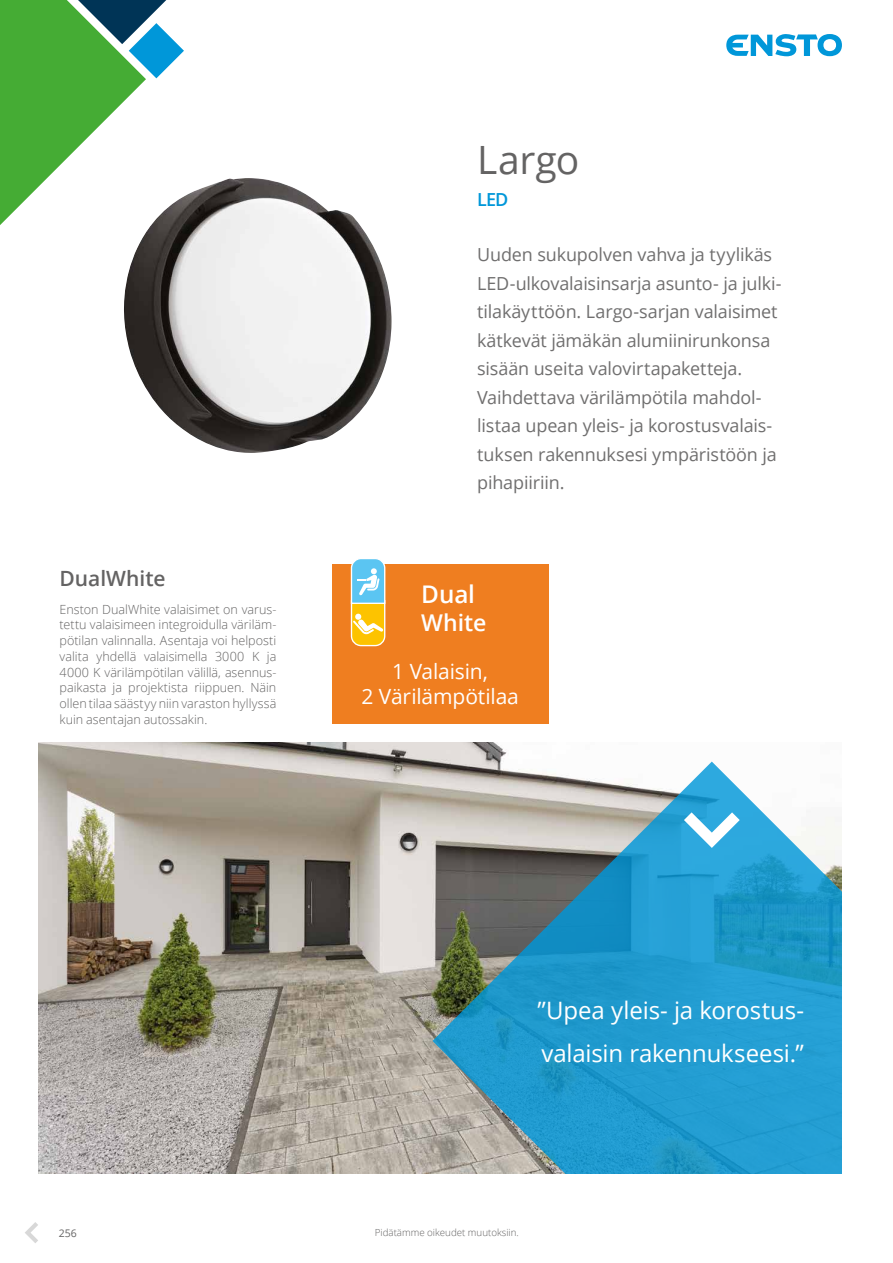
<style>
.page{position:relative;width:893px;height:1263px;background:#fff}
.page>*{position:absolute;margin:0;border:0;box-sizing:border-box;transform-origin:0 0}
.t1{font:39px "Open Sans";letter-spacing:-.005em;color:#646363}
.t2{font:600 24.3px "Open Sans";color:#fff}
.t3{font:24px/43.5px "Open Sans";letter-spacing:-.005em;color:#fff}
.t4{font:600 23.1px "Open Sans";letter-spacing:-.005em;color:#fff}
.t5{font:21px/25.2px "Open Sans";letter-spacing:-.01em;color:#fff;text-align:center}
.t6{font:600 21px "Open Sans";color:#646363}
.t7{font:18px/28.5px "Open Sans";letter-spacing:-.01em;color:#706f6f}
.t8{font:600 18px "Open Sans";color:#0097d9}
.t9{font:300 12.6px/15.8px "Open Sans";color:#646363;text-align:justify}
.t10{font:10.5px "Open Sans";color:#646363}
.t11{font:300 9.75px "Open Sans";color:#646363}
</style>
<div class="page">
<svg style="left:726px;top:34px;width:116px;height:22px"></svg>
<svg style="left:0;top:0;width:184px;height:225px"></svg>
<svg style="left:25px;top:1222px;width:13px;height:21px"></svg>
<img style="left:38px;top:742px;width:469px;height:432px">
<svg style="left:432px;top:761px;width:410px;height:413px;background:#519ebd"></svg>
<svg style="left:684px;top:812px;width:56px;height:36px"></svg>
<div style="left:332px;top:565px;width:217px;height:159px;background:#ef7e20"></div>
<svg style="left:350px;top:559px;width:36px;height:88px;background:#c2ce97"></svg>
<img style="left:122px;top:178px;width:270px;height:275px">
<h1 class="t1" style="left:477px;top:133px;width:104px">Largo</h1>
<p class="t8" style="left:477px;top:187px;width:33px">LED</p>
<p class="t6" style="left:60px;top:564px;width:108px">DualWhite</p>
<p class="t9" style="left:60px;top:601px;width:218px">Enston DualWhite valaisimet on varus&shy;tettu valaisimeen integroidulla väriläm&shy;pötilan valinnalla. Asentaja voi helposti valita yhdellä valaisimella 3000 K ja 4000 K värilämpötilan välillä, asennus&shy;paikasta ja projektista riippuen. Näin ollen tilaa säästyy niin varaston hyllyssä kuin asentajan autossakin.</p>
<p class="t7" style="left:477px;top:240px;width:306px">Uuden sukupolven vahva ja tyylikäs LED-ulkovalaisinsarja asunto- ja julki&shy;tilakäyttöön. Largo-sarjan valaisimet kätkevät jämäkän alumiinirunkonsa sisään useita valovirtapaketteja.<br>Vaihdettava värilämpötila mahdol&shy;listaa upean yleis- ja korostusvalais&shy;tuksen rakennuksesi ympäristöön ja pihapiiriin.</p>
<h2 class="t2" style="left:421px;top:577px;width:55px">Dual</h2>
<p class="t4" style="left:421px;top:606px;width:67px">White</p>
<p class="t5" style="left:361px;top:658px;width:159px">1 Valaisin,<br>2 Värilämpötilaa</p>
<h3 class="t3" style="left:537px;top:988px;width:268px">”Upea yleis- ja korostus&shy;valaisin rakennukseesi.”</h3>
<p class="t10" style="left:59px;top:1226px;width:20px">256</p>
<p class="t11" style="left:375px;top:1226px;width:145px">Pidätämme oikeudet muutoksiin.</p>
</div>
